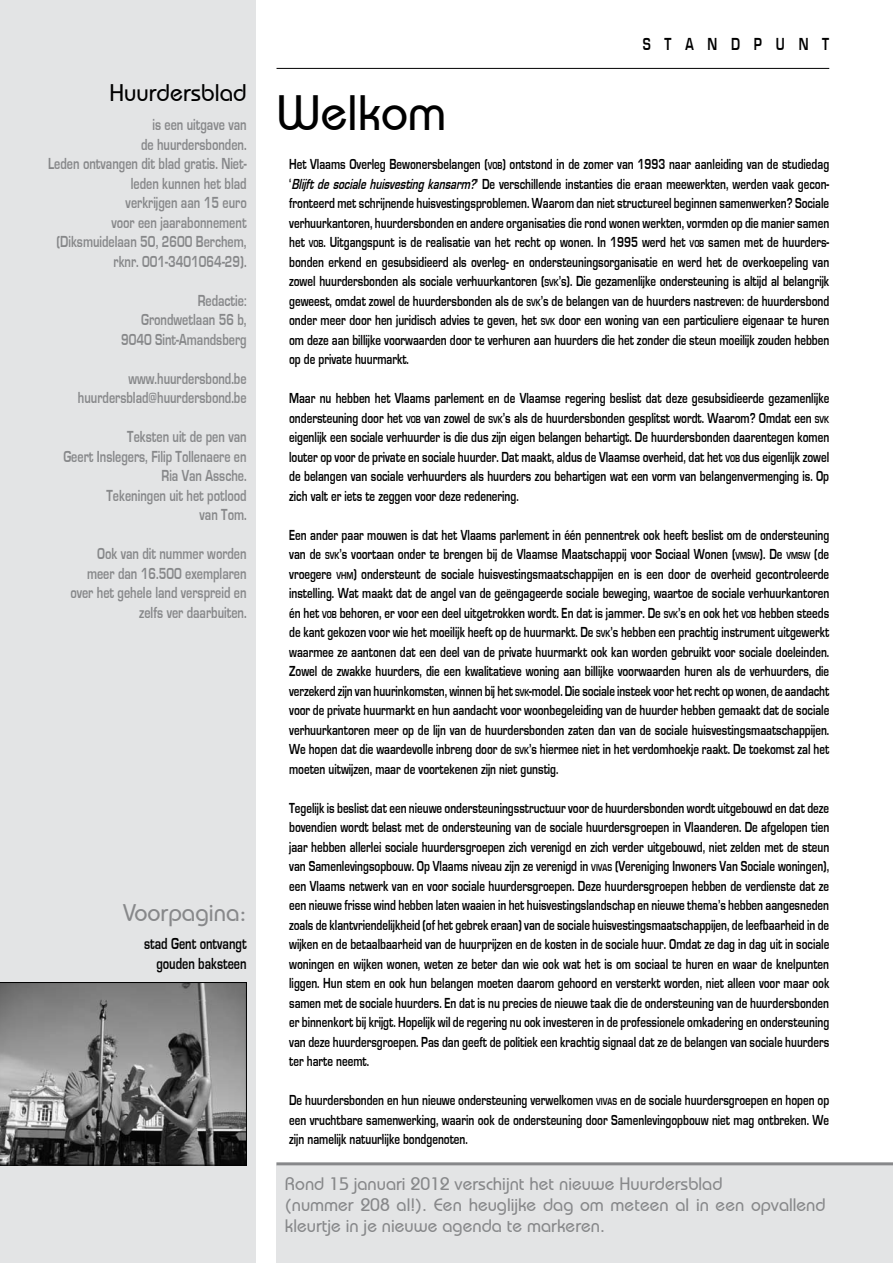
<style>
.page{position:relative;width:893px;height:1263px;background:#fff}
.page>*{position:absolute;margin:0;border:0;box-sizing:border-box;transform-origin:0 0}
.t1{font:500 49.5px "Bauhaus IT Cby BT";color:#000}
.t2{font:500 24px "Bauhaus IT Cby BT";color:#000}
.t3{font:500 24px "Bauhaus IT Cby BT";color:#87888a}
.t4{font:500 18px/21px "Bauhaus IT Cby BT";color:#87888a}
.t5{font:18px "Eurose Cond";letter-spacing:.765em;color:#000}
.t6{font:16.5px/19.5px "Eurose Cond";color:#87888a;text-align:right}
.t7{font:16.5px/19.5px "Eurose Cond";color:#000;text-align:right}
.t8{font:15px/19.5px "Eurose Cond";color:#000;text-align:justify}
.s1{font-size:10.5px}
.s2{font-style:italic}
</style>
<div class="page">
<hr style="left:892px;top:0;width:1px;height:1263px;background:#e3e4e5">
<hr style="left:0;top:68px;width:829px;height:1px;background:#000">
<div style="left:244px;top:32px;width:32px;height:66px;background:#fff"></div>
<div style="left:0;top:0;width:255px;height:1263px;background:#e3e4e5"></div>
<div style="left:276px;top:1165px;width:617px;height:98px;background:#e3e4e5"></div>
<hr style="left:276px;top:1162px;width:617px;height:3px;background:#87888a">
<svg style="left:0;top:982px;width:247px;height:183px;background:#767676"></svg>
<h2 class="t2" style="left:110px;top:78px;width:139px">Huurdersblad</h2>
<p class="t6" style="left:48px;top:115px;width:200px">is een uitgave van<br>de huurdersbonden.<br>Leden ontvangen dit blad gratis. Niet&shy;leden kunnen het blad<br>verkrijgen aan 15 euro<br>voor een jaarabonnement (Diksmuidelaan 50, 2600 Berchem, rknr. 001-3401064-29).</p>
<p class="t6" style="left:121px;top:291px;width:127px">Redactie:<br>Grondwetlaan 56 b,<br>9040 Sint-Amandsberg</p>
<p class="t6" style="left:78px;top:369px;width:170px">www.huurdersbond.be huurdersblad@huurdersbond.be</p>
<p class="t6" style="left:63px;top:427px;width:185px">Teksten uit de pen van<br>Geert Inslegers, Filip Tollenaere en<br>Ria Van Assche.<br>Tekeningen uit het potlood<br>van Tom.</p>
<p class="t6" style="left:70px;top:544px;width:178px">Ook van dit nummer worden meer dan 16.500 exemplaren over het gehele land verspreid en zelfs ver daarbuiten.</p>
<h2 class="t3" style="left:124px;top:898px;width:125px">Voorpagina:</h2>
<p class="t7" style="left:144px;top:934px;width:104px">stad Gent ontvangt gouden baksteen</p>
<p class="t5" style="left:643px;top:34px;width:188px">S TA ND PU NT</p>
<h1 class="t1" style="left:276px;top:83px;width:172px">Welkom</h1>
<p class="t8" style="left:289px;top:155px;width:542px">Het Vlaams Overleg Bewonersbelangen (<span class="s1">VOB</span>) ontstond in de zomer van 1993 naar aanleiding van de studiedag ‘<span class="s2">Blijft de sociale huisvesting kansarm?</span>’ De verschillende instanties die eraan meewerkten, werden vaak gecon&shy;fronteerd met schrijnende huisvestingsproblemen. Waarom dan niet structureel beginnen samenwerken? Sociale verhuurkantoren, huurdersbonden en andere organisaties die rond wonen werkten, vormden op die manier samen het <span class="s1">VOB</span>. Uitgangspunt is de realisatie van het recht op wonen. In 1995 werd het <span class="s1">VOB</span> samen met de huurders&shy;bonden erkend en gesubsidieerd als overleg- en ondersteuningsorganisatie en werd het de overkoepeling van zowel huurdersbonden als sociale verhuurkantoren (<span class="s1">SVK</span>’s). Die gezamenlijke ondersteuning is altijd al belangrijk geweest, omdat zowel de huurdersbonden als de <span class="s1">SVK</span>’s de belangen van de huurders nastreven: de huurdersbond onder meer door hen juridisch advies te geven, het <span class="s1">SVK</span> door een woning van een particuliere eigenaar te huren om deze aan billijke voorwaarden door te verhuren aan huurders die het zonder die steun moeilijk zouden hebben op de private huurmarkt.</p>
<p class="t8" style="left:289px;top:389px;width:542px">Maar nu hebben het Vlaams parlement en de Vlaamse regering beslist dat deze gesubsidieerde gezamenlijke ondersteuning door het <span class="s1">VOB</span> van zowel de <span class="s1">SVK</span>’s als de huurdersbonden gesplitst wordt. Waarom? Omdat een <span class="s1">SVK </span>eigenlijk een sociale verhuurder is die dus zijn eigen belangen behartigt. De huurdersbonden daarentegen komen louter op voor de private en sociale huurder. Dat maakt, aldus de Vlaamse overheid, dat het <span class="s1">VOB</span> dus eigenlijk zowel de belangen van sociale verhuurders als huurders zou behartigen wat een vorm van belangenvermenging is. Op zich valt er iets te zeggen voor deze redenering.</p>
<p class="t8" style="left:289px;top:525px;width:542px">Een ander paar mouwen is dat het Vlaams parlement in één pennentrek ook heeft beslist om de ondersteuning van de <span class="s1">SVK</span>’s voortaan onder te brengen bij de Vlaamse Maatschappij voor Sociaal Wonen (<span class="s1">VMSW</span>). De <span class="s1">VMSW</span> (de vroegere <span class="s1">VHM</span>) ondersteunt de sociale huisvestingsmaatschappijen en is een door de overheid gecontroleerde instelling. Wat maakt dat de angel van de geëngageerde sociale beweging, waartoe de sociale verhuurkantoren én het <span class="s1">VOB</span> behoren, er voor een deel uitgetrokken wordt. En dat is jammer. De <span class="s1">SVK</span>’s en ook het <span class="s1">VOB</span> hebben steeds de kant gekozen voor wie het moeilijk heeft op de huurmarkt. De <span class="s1">SVK</span>’s hebben een prachtig instrument uitgewerkt waarmee ze aantonen dat een deel van de private huurmarkt ook kan worden gebruikt voor sociale doeleinden.<br>Zowel de zwakke huurders, die een kwalitatieve woning aan billijke voorwaarden huren als de verhuurders, die verzekerd zijn van huurinkomsten, winnen bij het <span class="s1">SVK</span>-model. Die sociale insteek voor het recht op wonen, de aandacht voor de private huurmarkt en hun aandacht voor woonbegeleiding van de huurder hebben gemaakt dat de sociale verhuurkantoren meer op de lijn van de huurdersbonden zaten dan van de sociale huisvestingsmaatschappijen.<br>We hopen dat die waardevolle inbreng door de <span class="s1">SVK</span>’s hiermee niet in het verdomhoekje raakt. De toekomst zal het moeten uitwijzen, maar de voortekenen zijn niet gunstig.</p>
<p class="t8" style="left:289px;top:798px;width:542px">Tegelijk is beslist dat een nieuwe ondersteuningsstructuur voor de huurdersbonden wordt uitgebouwd en dat deze bovendien wordt belast met de ondersteuning van de sociale huurdersgroepen in Vlaanderen. De afgelopen tien jaar hebben allerlei sociale huurdersgroepen zich verenigd en zich verder uitgebouwd, niet zelden met de steun van Samenlevingsopbouw. Op Vlaams niveau zijn ze verenigd in <span class="s1">VIVAS</span> (Vereniging Inwoners Van Sociale woningen), een Vlaams netwerk van en voor sociale huurdersgroepen. Deze huurdersgroepen hebben de verdienste dat ze een nieuwe frisse wind hebben laten waaien in het huisvestingslandschap en nieuwe thema’s hebben aangesneden zoals de klantvriendelijkheid (of het gebrek eraan) van de sociale huisvestingsmaatschappijen, de leefbaarheid in de wijken en de betaalbaarheid van de huurprijzen en de kosten in de sociale huur. Omdat ze dag in dag uit in sociale woningen en wijken wonen, weten ze beter dan wie ook wat het is om sociaal te huren en waar de knelpunten liggen. Hun stem en ook hun belangen moeten daarom gehoord en versterkt worden, niet alleen voor maar ook samen met de sociale huurders. En dat is nu precies de nieuwe taak die de ondersteuning van de huurdersbonden er binnenkort bij krijgt. Hopelijk wil de regering nu ook investeren in de professionele omkadering en ondersteuning van deze huurdersgroepen. Pas dan geeft de politiek een krachtig signaal dat ze de belangen van sociale huurders ter harte neemt.</p>
<p class="t8" style="left:289px;top:1091px;width:542px">De huurdersbonden en hun nieuwe ondersteuning verwelkomen <span class="s1">VIVAS</span> en de sociale huurdersgroepen en hopen op een vruchtbare samenwerking, waarin ook de ondersteuning door Samenlevingopbouw niet mag ontbreken. We zijn namelijk natuurlijke bondgenoten.</p>
<p class="t4" style="left:285px;top:1172px;width:542px">Rond 15 januari 2012 verschijnt het nieuwe Huurdersblad<br>(nummer 208 al!). Een heuglijke dag om meteen al in een opvallend kleurtje in je nieuwe agenda te markeren.</p>
</div>
